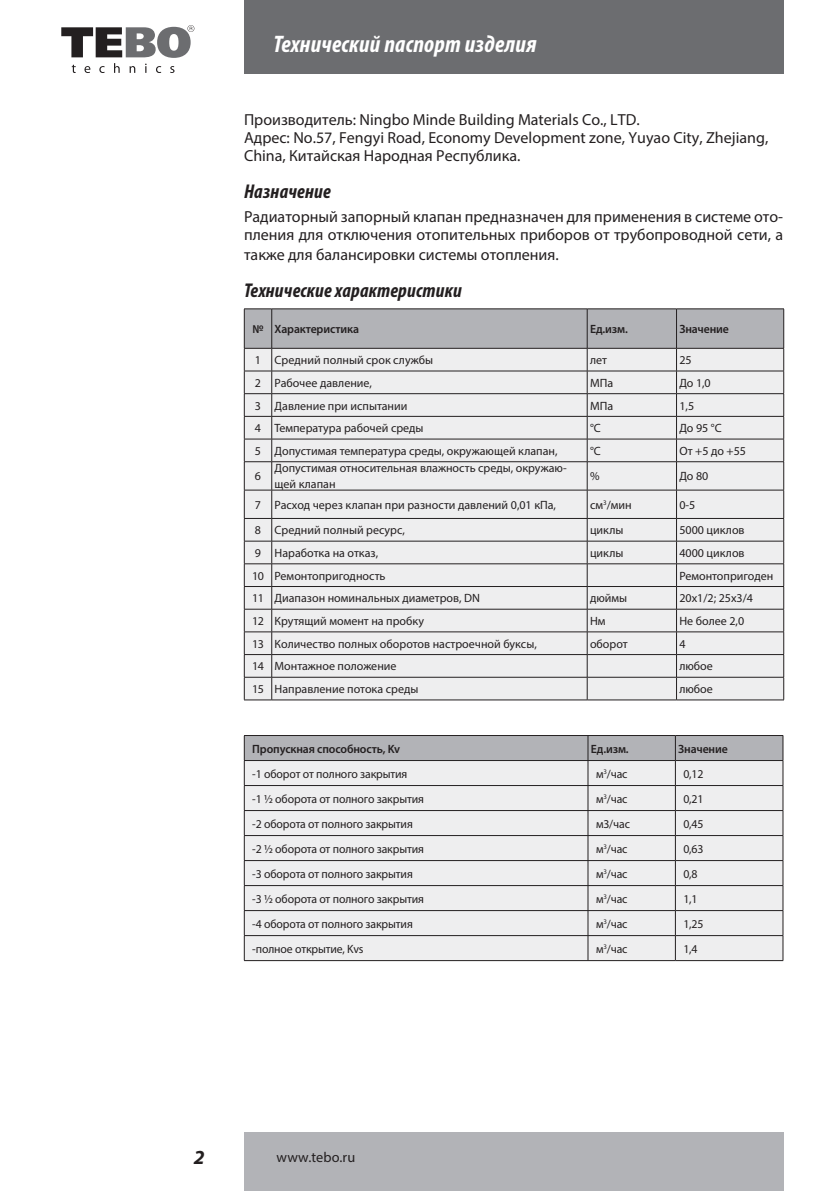
<style>
.page{position:relative;width:840px;height:1191px;background:#fff}
.page>*{position:absolute;margin:0;border:0;box-sizing:border-box;transform-origin:0 0}
.t1{font:italic 700 condensed 24px "Myriad Pro";letter-spacing:.01em;color:#fff}
.t2{font:italic 700 condensed 20px "Myriad Pro";letter-spacing:.01em;color:#231f20}
.t3{font:italic 700 20px "Myriad Pro";color:#231f20}
.t4{font:16px/18px "Myriad Pro";color:#231f20}
.t5{font:14.4px "Myriad Pro";letter-spacing:.01em;color:#231f20}
.t6{font:12px/16px "Myriad Pro";color:#231f20}
.t7{font:600 12px "Myriad Pro";letter-spacing:-.01em;color:#231f20}
</style>
<div class="page">
<div style="left:244px;top:1132px;width:538px;height:59px;background:#b2b3b7"></div>
<div style="left:244px;top:0;width:538px;height:73px;background:#6c6d70"></div>
<svg style="left:61px;top:25px;width:133px;height:48px"></svg>
<svg style="left:244px;top:308px;width:540px;height:392px;background:#dcdcde"></svg>
<hr style="left:271px;top:699px;width:316px;height:1px;background:#231f20">
<hr style="left:587px;top:699px;width:89px;height:1px;background:#231f20">
<hr style="left:676px;top:699px;width:107px;height:1px;background:#231f20">
<svg style="left:244px;top:735px;width:539px;height:225px;background:#dededf"></svg>
<hr style="left:244px;top:960px;width:343px;height:1px;background:#231f20">
<hr style="left:587px;top:960px;width:88px;height:1px;background:#231f20">
<hr style="left:675px;top:960px;width:107px;height:1px;background:#231f20">
<h1 class="t1" style="left:273px;top:29px;width:264px">Технический паспорт изделия</h1>
<h3 class="t4" style="left:244px;top:111px;width:525px">Производитель: Ningbo Minde Building Materials Co., LTD.<br>Адрес: No.57, Fengyi Road, Economy Development zone, Yuyao City, Zhejiang,<br>China, Китайская Народная Республика.</h3>
<h2 class="t2" style="left:244px;top:179px;width:88px">Назначение</h2>
<h3 class="t4" style="left:244px;top:207px;width:540px">Радиаторный запорный клапан предназначен для применения в системе ото&shy;пления для отключения отопительных приборов от трубопроводной сети, а</h3>
<h3 class="t4" style="left:244px;top:245px;width:316px">также для балансировки системы отопления.</h3>
<h2 class="t2" style="left:244px;top:278px;width:219px">Технические характеристики</h2>
<p class="t7" style="left:252px;top:321px;width:108px">№ Характеристика</p>
<p class="t7" style="left:589px;top:321px;width:39px">Ед.изм.</p>
<p class="t7" style="left:679px;top:321px;width:51px">Значение</p>
<p class="t6" style="left:255px;top:352px;width:179px">1 Средний полный срок службы</p>
<p class="t6" style="left:589px;top:352px;width:18px">лет</p>
<p class="t6" style="left:679px;top:352px;width:14px">25</p>
<p class="t6" style="left:255px;top:374px;width:119px">2 Рабочее давление,</p>
<p class="t6" style="left:589px;top:374px;width:25px">МПа</p>
<p class="t6" style="left:679px;top:374px;width:33px">До 1,0</p>
<p class="t6" style="left:255px;top:397px;width:154px">3 Давление при испытании</p>
<p class="t6" style="left:589px;top:397px;width:25px">МПа</p>
<p class="t6" style="left:679px;top:397px;width:16px">1,5</p>
<p class="t6" style="left:255px;top:420px;width:170px">4 Температура рабочей среды</p>
<p class="t6" style="left:589px;top:420px;width:12px">°С</p>
<p class="t6" style="left:679px;top:420px;width:44px">До 95 °С</p>
<p class="t6" style="left:255px;top:443px;width:304px">5 Допустимая температура среды, окружающей клапан,</p>
<p class="t6" style="left:589px;top:443px;width:12px">°С</p>
<p class="t6" style="left:679px;top:443px;width:68px">От +5 до +55</p>
<p class="t6" style="left:255px;top:468px;width:8px">6</p>
<p class="t6" style="left:274px;top:460px;width:293px">Допустимая относительная влажность среды, окружаю&shy;щей клапан</p>
<p class="t6" style="left:589px;top:468px;width:11px">%</p>
<p class="t6" style="left:679px;top:468px;width:30px">До 80</p>
<p class="t6" style="left:255px;top:496px;width:302px">7 Расход через клапан при разности давлений 0,01 кПа,</p>
<p class="t6" style="left:589px;top:496px;width:43px">см<sup>3</sup>/мин</p>
<p class="t6" style="left:679px;top:496px;width:17px">0-5</p>
<p class="t6" style="left:255px;top:522px;width:151px">8 Средний полный ресурс,</p>
<p class="t6" style="left:589px;top:522px;width:35px">циклы</p>
<p class="t6" style="left:679px;top:522px;width:67px">5000 циклов</p>
<p class="t6" style="left:255px;top:545px;width:125px">9 Наработка на отказ,</p>
<p class="t6" style="left:589px;top:545px;width:35px">циклы</p>
<p class="t6" style="left:679px;top:545px;width:67px">4000 циклов</p>
<p class="t6" style="left:252px;top:567px;width:135px">10 Ремонтопригодность</p>
<p class="t6" style="left:679px;top:567px;width:95px">Ремонтопригоден</p>
<p class="t6" style="left:252px;top:590px;width:229px">11 Диапазон номинальных диаметров, DN</p>
<p class="t6" style="left:589px;top:590px;width:39px">дюймы</p>
<p class="t6" style="left:679px;top:590px;width:75px">20х1/2; 25х3/4</p>
<p class="t6" style="left:252px;top:613px;width:173px">12 Крутящий момент на пробку</p>
<p class="t6" style="left:589px;top:613px;width:17px">Нм</p>
<p class="t6" style="left:679px;top:613px;width:66px">Не более 2,0</p>
<p class="t6" style="left:252px;top:635px;width:286px">13 Количество полных оборотов настроечной буксы,</p>
<p class="t6" style="left:589px;top:635px;width:39px">оборот</p>
<p class="t6" style="left:679px;top:635px;width:8px">4</p>
<p class="t6" style="left:252px;top:658px;width:146px">14 Монтажное положение</p>
<p class="t6" style="left:679px;top:658px;width:35px">любое</p>
<p class="t6" style="left:252px;top:681px;width:168px">15 Направление потока среды</p>
<p class="t6" style="left:679px;top:681px;width:35px">любое</p>
<p class="t7" style="left:252px;top:741px;width:149px">Пропускная способность, Kv</p>
<p class="t7" style="left:590px;top:741px;width:39px">Ед.изм.</p>
<p class="t7" style="left:677px;top:741px;width:51px">Значение</p>
<p class="t6" style="left:252px;top:765px;width:156px">-1 оборот от полного закрытия</p>
<p class="t6" style="left:595px;top:765px;width:33px">м<sup>3</sup>/час</p>
<p class="t6" style="left:683px;top:765px;width:22px">0,12</p>
<p class="t6" style="left:252px;top:790px;width:173px">-1 ½ оборота от полного закрытия</p>
<p class="t6" style="left:595px;top:790px;width:33px">м<sup>3</sup>/час</p>
<p class="t6" style="left:683px;top:790px;width:22px">0,21</p>
<p class="t6" style="left:252px;top:815px;width:162px">-2 оборота от полного закрытия</p>
<p class="t6" style="left:595px;top:815px;width:35px">м3/час</p>
<p class="t6" style="left:683px;top:815px;width:22px">0,45</p>
<p class="t6" style="left:252px;top:840px;width:173px">-2 ½ оборота от полного закрытия</p>
<p class="t6" style="left:595px;top:840px;width:33px">м<sup>3</sup>/час</p>
<p class="t6" style="left:683px;top:840px;width:22px">0,63</p>
<p class="t6" style="left:252px;top:865px;width:162px">-3 оборота от полного закрытия</p>
<p class="t6" style="left:595px;top:865px;width:33px">м<sup>3</sup>/час</p>
<p class="t6" style="left:683px;top:865px;width:16px">0,8</p>
<p class="t6" style="left:252px;top:890px;width:173px">-3 ½ оборота от полного закрытия</p>
<p class="t6" style="left:595px;top:890px;width:33px">м<sup>3</sup>/час</p>
<p class="t6" style="left:683px;top:890px;width:16px">1,1</p>
<p class="t6" style="left:252px;top:915px;width:162px">-4 оборота от полного закрытия</p>
<p class="t6" style="left:595px;top:915px;width:33px">м<sup>3</sup>/час</p>
<p class="t6" style="left:683px;top:915px;width:22px">1,25</p>
<p class="t6" style="left:252px;top:940px;width:113px">-полное открытие, Kvs</p>
<p class="t6" style="left:595px;top:940px;width:33px">м<sup>3</sup>/час</p>
<p class="t6" style="left:683px;top:940px;width:16px">1,4</p>
<h2 class="t3" style="left:194px;top:1143px;width:12px">2</h2>
<p class="t5" style="left:276px;top:1147px;width:80px">www.tebo.ru</p>
</div>
